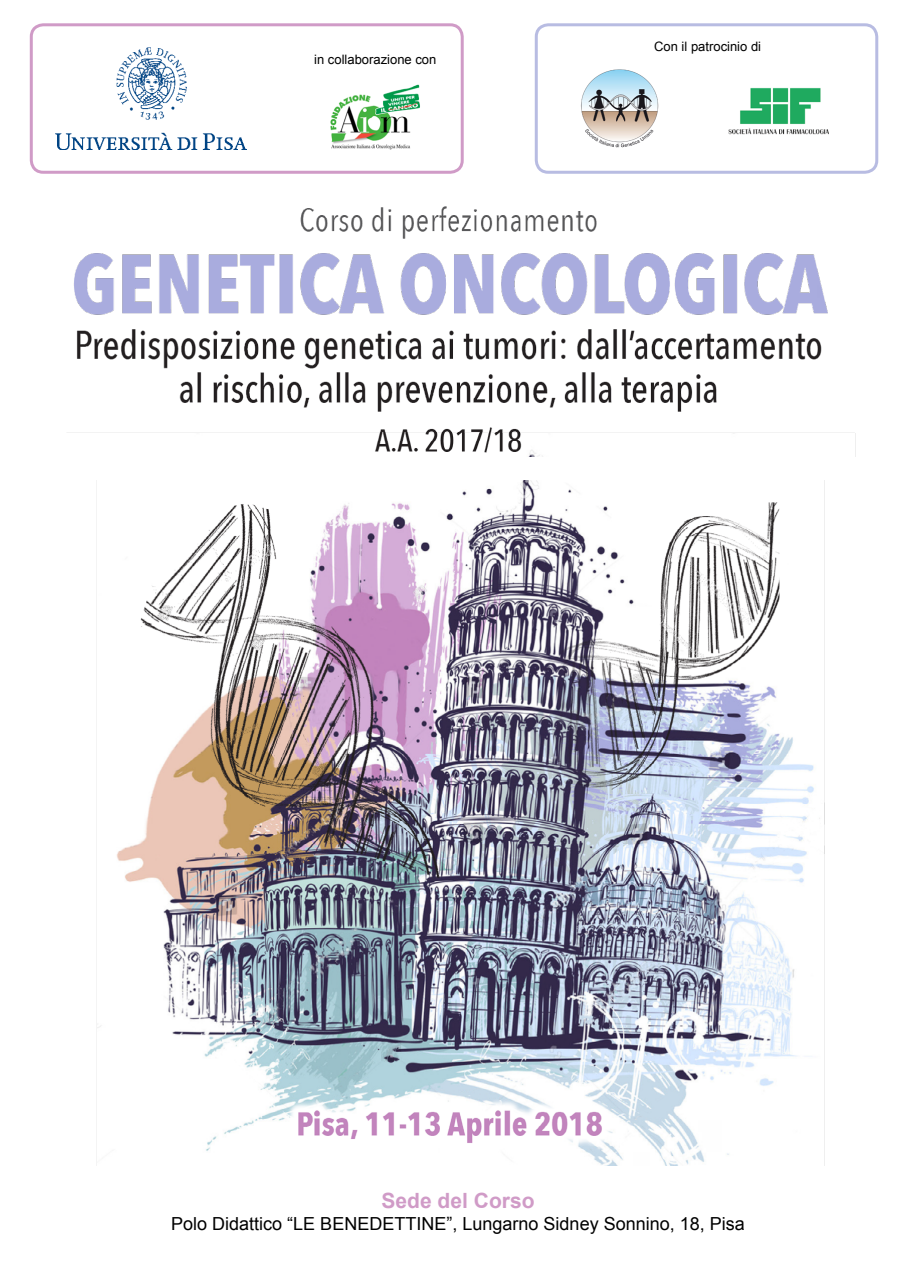
<style>
.page{position:relative;width:908px;height:1276px;background:#fff}
.page>*{position:absolute;margin:0;border:0;box-sizing:border-box;transform-origin:0 0}
.t1{font:700 21px "Arial";color:#d09bc7}
.t2{font:18px "Arial";color:#000}
.t3{font:13px "Arial";color:#000}
</style>
<div class="page">
<img style="left:67px;top:206px;width:789px;height:250px">
<img style="left:330px;top:84px;width:90px;height:66px">
<img style="left:728px;top:88px;width:101px;height:47px">
<img style="left:581px;top:69px;width:78px;height:79px">
<img style="left:55px;top:47px;width:191px;height:102px">
<img style="left:96px;top:481px;width:729px;height:684px">
<div style="left:534px;top:23px;width:343px;height:151px;border:3px solid #b8bce2;border-radius:12px"></div>
<div style="left:30px;top:23px;width:433px;height:151px;border:3px solid #d09bc7;border-radius:12px"></div>
<p class="t3" style="left:314px;top:51px;width:124px">in collaborazione con</p>
<p class="t3" style="left:653px;top:37px;width:108px">Con il patrocinio di</p>
<p class="t1" style="left:381px;top:1187px;width:154px">Sede del Corso</p>
<p class="t2" style="left:171px;top:1212px;width:575px">Polo Didattico “LE BENEDETTINE”, Lungarno Sidney Sonnino, 18, Pisa</p>
</div>
